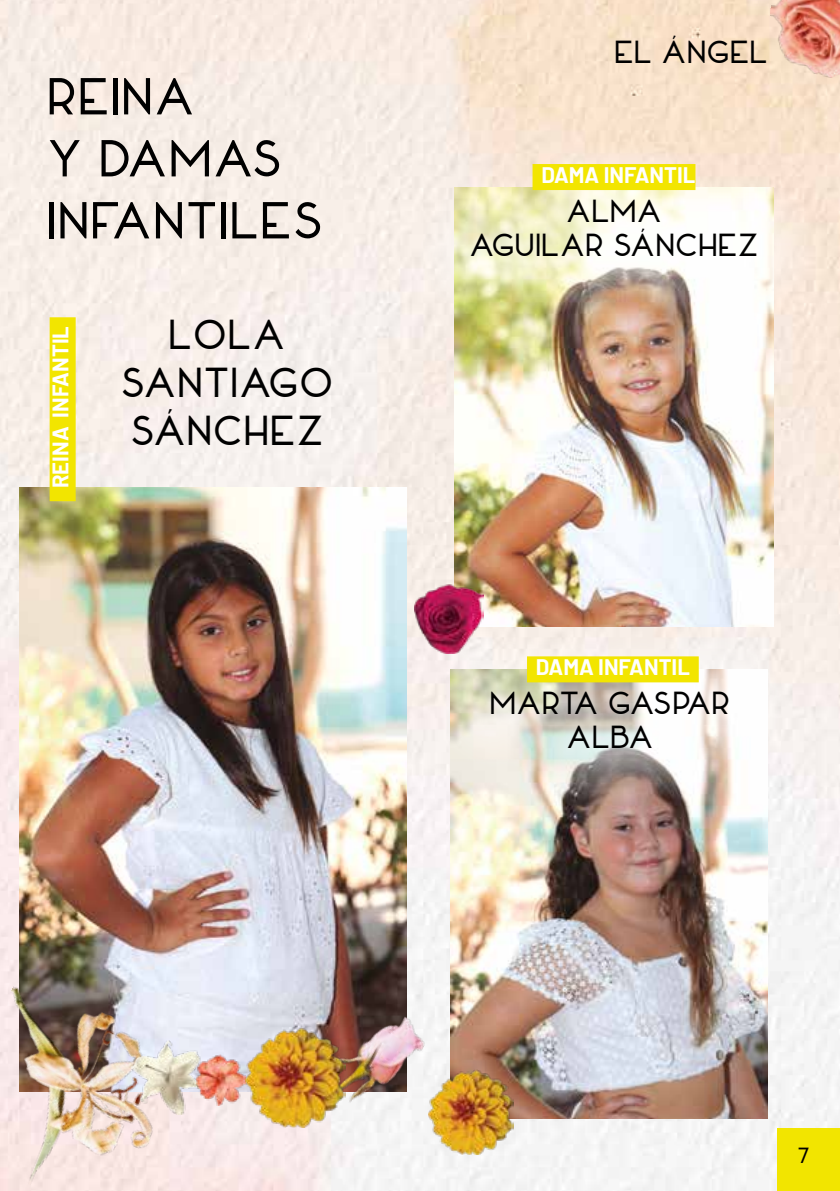
<style>
.page{position:relative;width:840px;height:1191px;background:#fff}
.page>*{position:absolute;margin:0;border:0;box-sizing:border-box;transform-origin:0 0}
.t1{font:52px/62px "Valencia";letter-spacing:.01em;color:#000}
.t2{font:42px/48px "Valencia";letter-spacing:.01em;color:#000;text-align:center}
.t3{font:32px/34px "Valencia";color:#000;text-align:center}
.t4{font:32px/34px "Valencia";letter-spacing:-.02em;color:#000;text-align:center}
.t5{font:700 22px "Barlow";color:#fff}
.t6{font:22px "Valencia";color:#000}
</style>
<div class="page">
<img style="left:0;top:0;width:839px;height:1191px">
<div style="left:776px;top:1128px;width:63px;height:63px;background:#f2e500"></div>
<img style="left:768px;top:0;width:71px;height:78px">
<img style="left:19px;top:487px;width:387px;height:567px">
<img style="left:0;top:976px;width:188px;height:215px">
<img style="left:131px;top:1040px;width:71px;height:74px">
<img style="left:310px;top:992px;width:122px;height:132px">
<img style="left:196px;top:1054px;width:49px;height:51px">
<img style="left:245px;top:1027px;width:100px;height:100px">
<img style="left:454px;top:312px;width:319px;height:314px">
<img style="left:450px;top:804px;width:317px;height:315px">
<svg style="left:414px;top:143px;width:398px;height:169px"></svg>
<svg style="left:435px;top:635px;width:349px;height:169px"></svg>
<div style="left:532px;top:164px;width:163px;height:26px;background:#f2e500"></div>
<div style="left:526px;top:656px;width:172px;height:26px;background:#f2e500"></div>
<img style="left:428px;top:1069px;width:85px;height:86px">
<img style="left:415px;top:583px;width:68px;height:70px">
<div style="left:50px;top:317px;width:26px;height:184px;background:#f2e500"></div>
<h1 class="t1" style="left:47px;top:65px;width:278px">REINA<br>Y DAMAS<br>INFANTILES</h1>
<p class="t5" style="left:44px;top:488px;width:163px;rotate:-90deg">REINA INFANTIL</p>
<h2 class="t2" style="left:121px;top:310px;width:214px">LOLA<br>SANTIAGO<br>SÁNCHEZ</h2>
<h3 class="t3" style="left:613px;top:35px;width:155px">EL ÁNGEL</h3>
<p class="t5" style="left:541px;top:159px;width:155px">DAMA INFANTIL</p>
<h3 class="t3" style="left:469px;top:193px;width:291px">ALMA<br>AGUILAR SÁNCHEZ</h3>
<p class="t5" style="left:535px;top:651px;width:155px">DAMA INFANTIL</p>
<h3 class="t4" style="left:489px;top:685px;width:242px">MARTA GASPAR<br>ALBA</h3>
<p class="t6" style="left:797px;top:1142px;width:14px">7</p>
</div>
